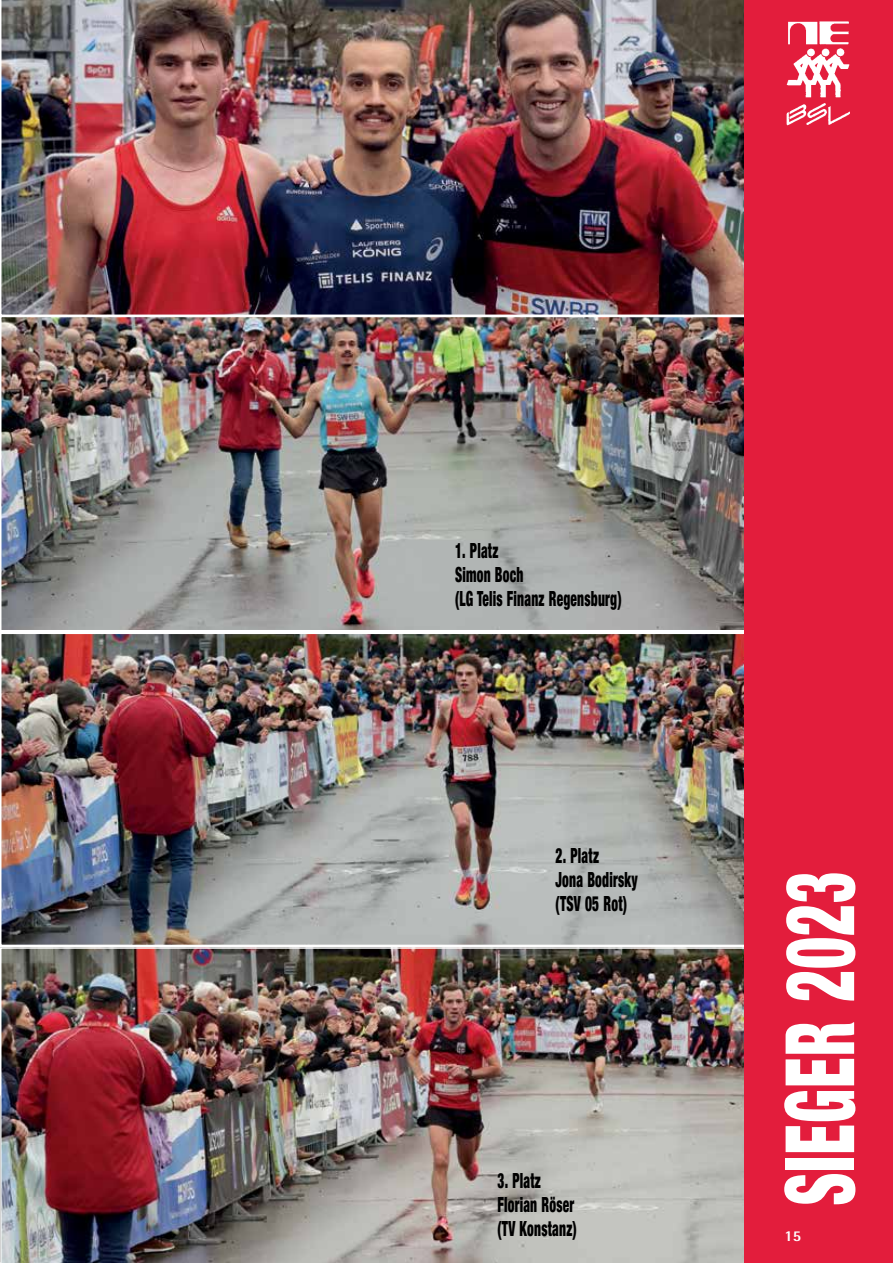
<style>
.page{position:relative;width:893px;height:1263px;background:#fff}
.page>*{position:absolute;margin:0;border:0;box-sizing:border-box;transform-origin:0 0}
.t1{font:900 condensed 96px "Helvetica Neue";letter-spacing:.015em;color:#fff;scale:.64 1}
.t2{font:900 condensed 21px/24px "Helvetica Neue";letter-spacing:.015em;color:#000;scale:.64 1}
.t3{font:800 15px "Rotis Semi Sans";color:#fff}
</style>
<div class="page">
<img style="left:3px;top:635px;width:741px;height:308px">
<img style="left:1px;top:0;width:743px;height:315px">
<img style="left:3px;top:319px;width:741px;height:309px">
<img style="left:1px;top:947px;width:743px;height:316px">
<div style="left:744px;top:0;width:149px;height:1263px;background:#e31d3c"></div>
<img style="left:786px;top:21px;width:64px;height:105px">
<img style="left:0;top:0;width:1px;height:1263px">
<p class="t2" style="left:455px;top:538px;width:262px">1. Platz<br>Simon Boch<br>(LG Telis Finanz Regensburg)</p>
<p class="t2" style="left:556px;top:843px;width:130px">2. Platz<br>Jona Bodirsky (TSV 05 Rot)</p>
<p class="t2" style="left:497px;top:1168px;width:125px">3. Platz<br>Florian Röser (TV Konstanz)</p>
<h1 class="t1" style="left:761px;top:1205px;width:524px;rotate:-90deg">SIEGER 2023</h1>
<p class="t3" style="left:784px;top:1226px;width:18px">15</p>
</div>
